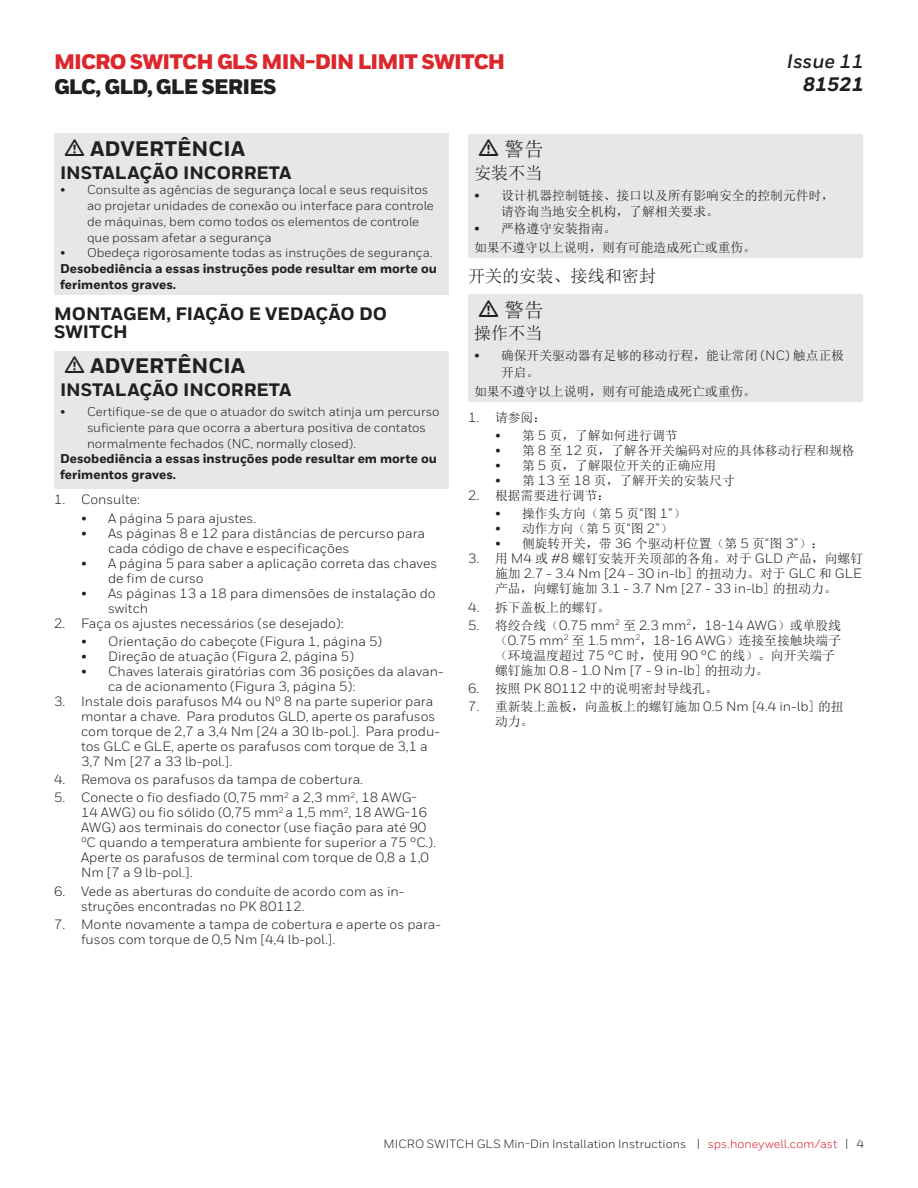
<style>
.page{position:relative;width:918px;height:1188px;background:#fff}
.page>*{position:absolute;margin:0;border:0;box-sizing:border-box;transform-origin:0 0}
.t1{font:900 21px "Honeywell Sans";letter-spacing:-.04em;color:#dc272d}
.Warning_Head{font:800 21px "Honeywell Sans";color:#231f20}
.t2{font:900 21px "Honeywell Sans";letter-spacing:-.04em;color:#231f20}
.Warning_Head-2{font:19.95px "Sim Sun";color:#231f20}
.t3{font:italic 700 19.5px "Honeywell Sans";color:#231f20}
.t4{font:italic 800 19.5px "Honeywell Sans";color:#231f20}
.Warning_Subhead{font:800 18px "Honeywell Sans";color:#231f20}
._12_12_Subhead_1_1_B{font:800 18px/18px "Honeywell Sans";color:#231f20}
._12_12_Subhead_1_1_B-2{font:17.1px "Sim Sun";color:#231f20}
.Warning_Subhead-2{font:17.1px "Sim Sun";color:#231f20}
._9_12_Body_Copy_Hang{font:13.5px/15px "Honeywell Sans";color:#231f20}
._9_12_Body_Copy_Hang-2{font:12.9px/15px "Sim Sun";color:#231f20}
.Warning_Subhead-3{font:12.9px/16.5px "Sim Sun";color:#231f20}
.Warning_Bold_Note{font:12.9px "Sim Sun";color:#231f20}
.Warning_Subhead-4{font:12.75px/15.8px "Honeywell Sans";color:#231f20}
.Warning_Bold_Note-2{font:800 12.75px/15.8px "Honeywell Sans";color:#231f20}
.t5{font:12px "Honeywell Sans";letter-spacing:.005em;color:#231f20}
.s1{font-family:"Honeywell Sans";font-size:13.5px}
.s2{font-family:"Sim Sun";font-size:12.9px}
.s3{color:#dc1f2e}
</style>
<div class="page">
<div style="left:468px;top:134px;width:394px;height:124px;background:#e6e7e9"></div>
<div style="left:468px;top:295px;width:394px;height:107px;background:#e6e7e9"></div>
<div style="left:54px;top:134px;width:394px;height:161px;background:#e6e7e9"></div>
<div style="left:54px;top:351px;width:394px;height:138px;background:#e6e7e9"></div>
<h1 class="t1" style="left:54px;top:48px;width:453px">MICRO SWITCH GLS MIN-DIN LIMIT SWITCH</h1>
<h1 class="t2" style="left:54px;top:74px;width:224px">GLC, GLD, GLE SERIES</h1>
<h3 class="t3" style="left:787px;top:49px;width:79px">Issue 11</h3>
<h3 class="t4" style="left:803px;top:72px;width:62px">81521</h3>
<p class="Warning_Head" style="left:90px;top:136px;width:157px">ADVERTÊNCIA</p>
<p class="Warning_Subhead" style="left:60px;top:161px;width:233px">INSTALAÇÃO INCORRETA</p>
<p class="Warning_Subhead-4" style="left:87px;top:182px;width:348px;text-indent:-27px">• Consulte as agências de segurança local e seus requisitos ao projetar unidades de conexão ou interface para controle de máquinas, bem como todos os elementos de controle que possam afetar a segurança</p>
<p class="Warning_Subhead-4" style="left:60px;top:245px;width:374px">• Obedeça rigorosamente todas as instruções de segurança.</p>
<p class="Warning_Bold_Note-2" style="left:60px;top:261px;width:378px">Desobediência a essas instruções pode resultar em morte ou ferimentos graves.</p>
<p class="_12_12_Subhead_1_1_B" style="left:54px;top:306px;width:335px">MONTAGEM, FIAÇÃO E VEDAÇÃO DO<br>SWITCH</p>
<p class="Warning_Head" style="left:90px;top:353px;width:157px">ADVERTÊNCIA</p>
<p class="Warning_Subhead" style="left:60px;top:379px;width:233px">INSTALAÇÃO INCORRETA</p>
<p class="Warning_Subhead-4" style="left:87px;top:404px;width:354px;text-indent:-27px">• Certifique-se de que o atuador do switch atinja um percurso suficiente para que ocorra a abertura positiva de contatos normalmente fechados (NC, normally closed).</p>
<p class="Warning_Bold_Note-2" style="left:60px;top:452px;width:378px">Desobediência a essas instruções pode resultar em morte ou ferimentos graves.</p>
<p class="_9_12_Body_Copy_Hang" style="left:54px;top:492px;width:88px">1. Consulte:</p>
<p class="_9_12_Body_Copy_Hang" style="left:81px;top:511px;width:177px">• A página 5 para ajustes.</p>
<p class="_9_12_Body_Copy_Hang" style="left:108px;top:526px;width:319px;text-indent:-27px">• As páginas 8 e 12 para distâncias de percurso para cada código de chave e especificações</p>
<p class="_9_12_Body_Copy_Hang" style="left:108px;top:556px;width:331px;text-indent:-27px">• A página 5 para saber a aplicação correta das chaves de fim de curso</p>
<p class="_9_12_Body_Copy_Hang" style="left:108px;top:586px;width:329px;text-indent:-27px">• As páginas 13 a 18 para dimensões de instalação do switch</p>
<p class="_9_12_Body_Copy_Hang" style="left:54px;top:616px;width:291px">2. Faça os ajustes necessários (se desejado):</p>
<p class="_9_12_Body_Copy_Hang" style="left:81px;top:634px;width:303px">• Orientação do cabeçote (Figura 1, página 5)</p>
<p class="_9_12_Body_Copy_Hang" style="left:81px;top:649px;width:275px">• Direção de atuação (Figura 2, página 5)</p>
<p class="_9_12_Body_Copy_Hang" style="left:108px;top:664px;width:337px;text-indent:-27px">• Chaves laterais giratórias com 36 posições da alavan&shy;ca de acionamento (Figura 3, página 5):</p>
<p class="_9_12_Body_Copy_Hang" style="left:81px;top:694px;width:361px;text-indent:-27px">3. Instale dois parafusos M4 ou Nº 8 na parte superior para montar a chave. Para produtos GLD, aperte os parafusos com torque de 2,7 a 3,4 Nm [24 a 30 lb-pol.]. Para produ&shy;tos GLC e GLE, aperte os parafusos com torque de 3,1 a 3,7 Nm [27 a 33 lb-pol.].</p>
<p class="_9_12_Body_Copy_Hang" style="left:54px;top:772px;width:311px">4. Remova os parafusos da tampa de cobertura.</p>
<p class="_9_12_Body_Copy_Hang" style="left:81px;top:790px;width:356px;text-indent:-27px">5. Conecte o fio desfiado (0,75 mm<sup>2</sup> a 2,3 mm<sup>2</sup>, 18 AWG-14 AWG) ou fio sólido (0,75 mm<sup>2</sup> a 1,5 mm<sup>2</sup>, 18 AWG-16<br>AWG) aos terminais do conector (use fiação para até 90 ºC quando a temperatura ambiente for superior a 75 °C.).<br>Aperte os parafusos de terminal com torque de 0,8 a 1,0<br>Nm [7 a 9 lb-pol.].</p>
<p class="_9_12_Body_Copy_Hang" style="left:81px;top:884px;width:325px;text-indent:-27px">6. Vede as aberturas do conduíte de acordo com as in&shy;struções encontradas no PK 80112.</p>
<p class="_9_12_Body_Copy_Hang" style="left:81px;top:917px;width:362px;text-indent:-27px">7. Monte novamente a tampa de cobertura e aperte os para&shy;fusos com torque de 0,5 Nm [4,4 lb-pol.].</p>
<p class="Warning_Head-2" style="left:504px;top:139px;width:41px">警告</p>
<p class="Warning_Subhead-2" style="left:474px;top:164px;width:70px">安装不当</p>
<p class="Warning_Subhead-3" style="left:501px;top:187px;width:335px;text-indent:-27px"><span class="s1">•</span> 设计机器控制链接、接口以及所有影响安全的控制元件时，请咨询当地安全机构，了解相关要求。</p>
<p class="Warning_Subhead-3" style="left:474px;top:220px;width:144px"><span class="s1">•</span> 严格遵守安装指南。</p>
<p class="Warning_Bold_Note" style="left:474px;top:241px;width:284px">如果不遵守以上说明，则有可能造成死亡或重伤。</p>
<p class="_12_12_Subhead_1_1_B-2" style="left:468px;top:267px;width:190px">开关的安装、接线和密封</p>
<p class="Warning_Head-2" style="left:504px;top:300px;width:41px">警告</p>
<p class="Warning_Subhead-2" style="left:474px;top:325px;width:70px">操作不当</p>
<p class="Warning_Subhead-3" style="left:501px;top:347px;width:345px;text-indent:-27px"><span class="s1">•</span> 确保开关驱动器有足够的移动行程，能让常闭 <span class="s1">(NC)</span> 触点正极开启。</p>
<p class="Warning_Bold_Note" style="left:474px;top:385px;width:284px">如果不遵守以上说明，则有可能造成死亡或重伤。</p>
<p class="_9_12_Body_Copy_Hang-2" style="left:468px;top:410px;width:80px"><span class="s1">1.</span> 请参阅：</p>
<p class="_9_12_Body_Copy_Hang-2" style="left:495px;top:428px;width:184px"><span class="s1">•</span> 第 <span class="s1">5</span> 页，了解如何进行调节</p>
<p class="_9_12_Body_Copy_Hang-2" style="left:495px;top:443px;width:361px"><span class="s1">•</span> 第 <span class="s1">8</span> 至 <span class="s1">12</span> 页，了解各开关编码对应的具体移动行程和规格</p>
<p class="_9_12_Body_Copy_Hang-2" style="left:495px;top:458px;width:223px"><span class="s1">•</span> 第 <span class="s1">5</span> 页，了解限位开关的正确应用</p>
<p class="_9_12_Body_Copy_Hang-2" style="left:495px;top:473px;width:241px"><span class="s1">•</span> 第 <span class="s1">13</span> 至 <span class="s1">18</span> 页，了解开关的安装尺寸</p>
<p class="_9_12_Body_Copy_Hang-2" style="left:468px;top:488px;width:144px"><span class="s1">2.</span> 根据需要进行调节：</p>
<p class="_9_12_Body_Copy_Hang-2" style="left:495px;top:506px;width:192px"><span class="s1">•</span> 操作头方向（第 <span class="s1">5</span> 页<span class="s1">“</span>图 <span class="s1">1”</span>）</p>
<p class="_9_12_Body_Copy_Hang-2" style="left:495px;top:521px;width:179px"><span class="s1">•</span> 动作方向（第 <span class="s1">5</span> 页<span class="s1">“</span>图 <span class="s1">2”</span>）</p>
<p class="_9_12_Body_Copy_Hang-2" style="left:495px;top:536px;width:331px"><span class="s1">•</span> 侧旋转开关，带 <span class="s1">36</span> 个驱动杆位置（第 <span class="s1">5</span> 页<span class="s1">“</span>图 <span class="s1">3”</span>）：</p>
<p class="_9_12_Body_Copy_Hang-2" style="left:468px;top:551px;width:397px"><span class="s1">3.</span> 用 <span class="s1">M4</span> 或 <span class="s1">#8</span> 螺钉安装开关顶部的各角。对于 <span class="s1">GLD</span> 产品，向螺钉</p>
<p class="_9_12_Body_Copy_Hang" style="left:495px;top:566px;width:368px"><span class="s2">施加</span> 2.7 - 3.4 Nm [24 - 30 in-lb<span class="s2">] 的扭动力。对于</span> GLC <span class="s2">和</span> GLE<span class="s2">产品，向螺钉施加</span> 3.1 - 3.7 Nm [27 - 33 in-lb<span class="s2">] 的扭动力。</span></p>
<p class="_9_12_Body_Copy_Hang-2" style="left:468px;top:599px;width:144px"><span class="s1">4.</span> 拆下盖板上的螺钉。</p>
<p class="_9_12_Body_Copy_Hang" style="left:468px;top:618px;width:375px;text-align:right">5. <span class="s2">将绞合线（</span>0.75 mm<sup>2</sup> <span class="s2">至</span> 2.3 mm<sup>2</sup><span class="s2">，</span>18-14 AWG<span class="s2">）或单股线（</span>0.75 mm<sup>2</sup> <span class="s2">至</span> 1.5 mm<sup>2</sup><span class="s2">，</span>18-16 AWG<span class="s2">）连接至接触块端子</span></p>
<p class="_9_12_Body_Copy_Hang-2" style="left:495px;top:648px;width:342px">（环境温度超过 <span class="s1">75 °C</span> 时，使用 <span class="s1">90 °C</span> 的线）。向开关端子</p>
<p class="_9_12_Body_Copy_Hang" style="left:495px;top:663px;width:275px"><span class="s2">螺钉施加</span> 0.8 - 1.0 Nm [7 - 9 in-lb<span class="s2">] 的扭动力。</span></p>
<p class="_9_12_Body_Copy_Hang-2" style="left:468px;top:681px;width:251px"><span class="s1">6.</span> 按照 <span class="s1">PK 80112</span> 中的说明密封导线孔。</p>
<p class="_9_12_Body_Copy_Hang-2" style="left:495px;top:699px;width:350px;text-indent:-27px"><span class="s1">7.</span> 重新装上盖板，向盖板上的螺钉施加 <span class="s1">0.5 Nm [4.4 in-lb</span>] 的扭动力。</p>
<p class="t5" style="left:384px;top:1136px;width:482px">MICRO SWITCH GLS Min-Din Installation Instructions | <span class="s3">sps.honeywell.com/ast</span> | 4</p>
</div>
